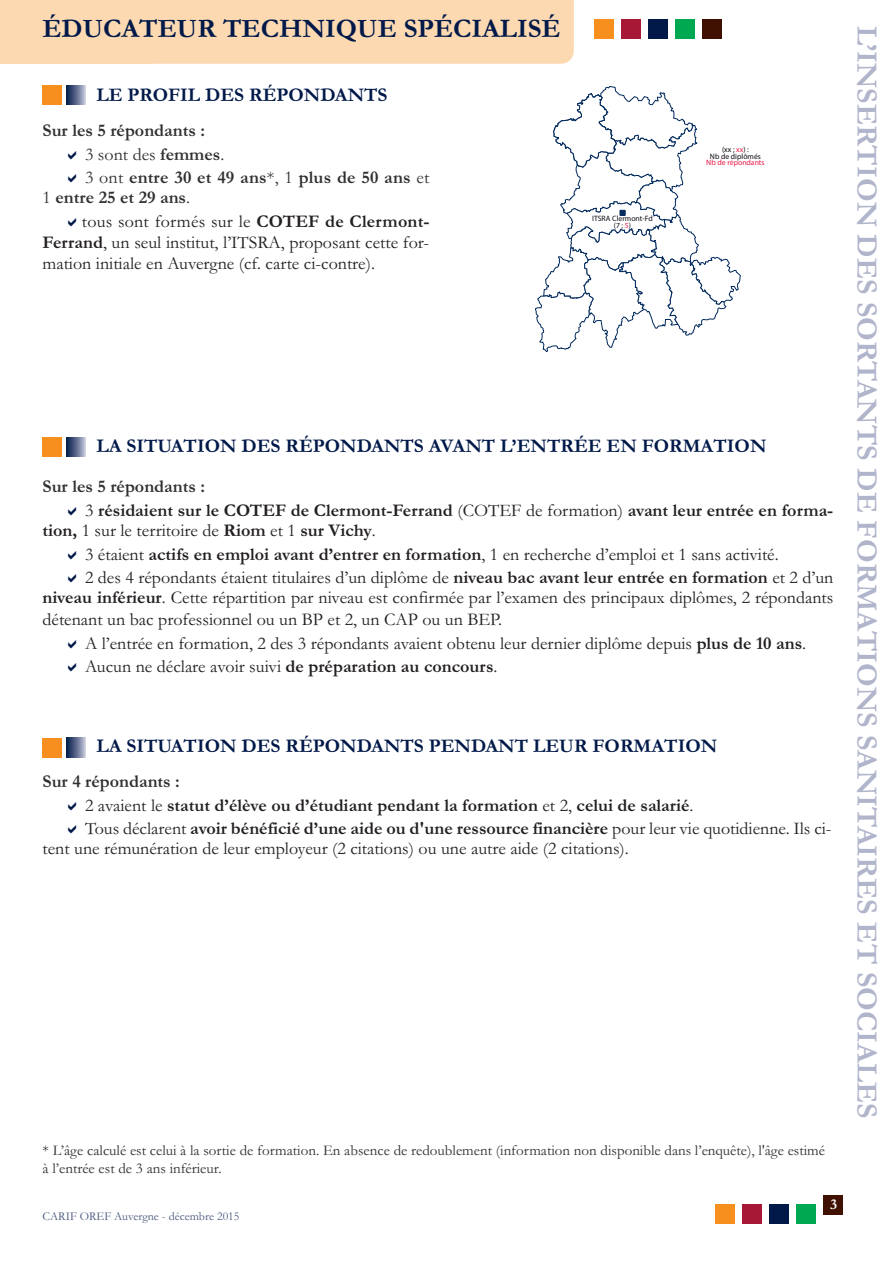
<style>
.page{position:relative;width:893px;height:1263px;background:#fff}
.page>*{position:absolute;margin:0;border:0;box-sizing:border-box;transform-origin:0 0}
.t1{font:700 30px "Garamond";color:#b1b5cb}
.t2{font:700 27px "Garamond";color:#001949}
.t3{font:700 19.5px "Garamond";color:#001949}
.t4{font:18px/21.6px "Garamond";color:#231f20}
.t5{font:700 18px/23.5px "Garamond";color:#231f20}
.t6{font:700 18px/23.5px "Garamond";letter-spacing:.01em;color:#312f30}
.t7{font:15px/18px "Garamond";color:#312f30}
.t8{font:700 15px "Garamond";color:#fff}
.t9{font:12px "Garamond";color:#4b5980}
.t10{font:7.8px/6.1px "Myriad Pro";color:#0d0b14;text-align:center}
.t11{font:7.8px "Myriad Pro";color:#e91947}
.s1{font-weight:400}
.s2{color:#312f30}
.s3{font-weight:700;color:#312f30}
.s4{font-weight:700}
.s5{color:#e91947}
.s6{color:#000001}
.s7{color:#231f20}
</style>
<div class="page">
<div style="left:154px;top:0;width:420px;height:64px;background:#fdd9b2"></div>
<div style="left:0;top:0;width:154px;height:64px;background:#fdd9b2"></div>
<div style="left:715px;top:1204px;width:19px;height:19px;background:#f68f1e"></div>
<div style="left:742px;top:1204px;width:19px;height:19px;background:#a61836"></div>
<div style="left:769px;top:1204px;width:19px;height:19px;background:#001949"></div>
<div style="left:796px;top:1204px;width:19px;height:19px;background:#00a851"></div>
<div style="left:823px;top:1195px;width:19px;height:19px;background:#401000"></div>
<div style="left:43px;top:85px;width:19px;height:19px;background:#f68f1e"></div>
<div style="left:66px;top:85px;width:20px;height:19px;background:linear-gradient(to right,#001444,#bbbdd2)"></div>
<div style="left:594px;top:20px;width:19px;height:19px;background:#f68f1e"></div>
<div style="left:621px;top:20px;width:19px;height:19px;background:#a61836"></div>
<div style="left:648px;top:20px;width:19px;height:19px;background:#001949"></div>
<div style="left:675px;top:20px;width:19px;height:19px;background:#00a851"></div>
<div style="left:702px;top:20px;width:20px;height:19px;background:#401000"></div>
<svg style="left:535px;top:86px;width:206px;height:266px"></svg>
<div style="left:43px;top:437px;width:19px;height:19px;background:#f68f1e"></div>
<div style="left:66px;top:437px;width:20px;height:19px;background:linear-gradient(to right,#001444,#bbbdd2)"></div>
<div style="left:43px;top:738px;width:19px;height:19px;background:#f68f1e"></div>
<div style="left:66px;top:738px;width:20px;height:19px;background:linear-gradient(to right,#001444,#bbbdd2)"></div>
<h2 class="t2" style="left:43px;top:12px;width:520px">ÉDUCATEUR TECHNIQUE SPÉCIALISÉ</h2>
<p class="t3" style="left:97px;top:83px;width:292px">LE PROFIL DES RÉPONDANTS</p>
<p class="t6" style="left:85px;top:118px;width:346px;text-indent:-43px">Sur les 5 répondants :<br><span class="s1">3 sont des</span> femmes<span class="s1">.<br>3 ont</span> entre 30 et 49 ans<span class="s1">*, 1</span> plus de 50 ans <span class="s1">et</span></p>
<p class="t4" style="left:82px;top:185px;width:349px;line-height:24.3px;text-indent:-39px"><span class="s2">1</span> <span class="s3">entre 25 et 29 ans</span><span class="s2">.<br></span>tous sont formés sur le <span class="s4">COTEF de Clermont-</span></p>
<p class="t4" style="left:43px;top:231px;width:388px"><span class="s4">Ferrand</span>, un seul institut, l’ITSRA, proposant cette for&shy;mation initiale en Auvergne (cf. carte ci-contre).</p>
<p class="t10" style="left:592px;top:216px;width:62px">ITSRA Clermont-Fd (7;<span class="s5">5</span>)</p>
<p class="t10" style="left:710px;top:147px;width:53px"><span class="s6">(xx ;</span> <span class="s5">xx</span><span class="s6">) :<br></span>Nb de diplômés</p>
<p class="t11" style="left:706px;top:159px;width:60px">Nb de répondants</p>
<p class="t3" style="left:97px;top:433px;width:671px">LA SITUATION DES RÉPONDANTS AVANT L’ENTRÉE EN FORMATION</p>
<p class="t5" style="left:85px;top:473px;width:750px;line-height:24.3px;text-indent:-43px"><span class="s2">Sur les 5 répondants :<br></span><span class="s1">3</span> résidaient sur le COTEF de Clermont-Ferrand <span class="s1">(COTEF de formation)</span> avant leur entrée en forma-</p>
<p class="t4" style="left:85px;top:518px;width:750px;line-height:23.5px;text-indent:-43px"><span class="s4">tion,</span> 1 sur le territoire de <span class="s4">Riom</span> et 1 <span class="s4">sur Vichy</span>.<br>3 étaient <span class="s4">actifs en emploi avant d’entrer en formation</span>, 1 en recherche d’emploi et 1 sans activité.<br>2 des 4 répondants étaient titulaires d’un diplôme de <span class="s4">niveau bac avant leur entrée en formation</span> et 2 d’un</p>
<p class="t4" style="left:43px;top:586px;width:792px"><span class="s4">niveau inférieur</span>. Cette répartition par niveau est confirmée par l’examen des principaux diplômes, 2 répondants détenant un bac professionnel ou un BP et 2, un CAP ou un BEP.</p>
<p class="t4" style="left:85px;top:631px;width:723px;line-height:22.8px">A l’entrée en formation, 2 des 3 répondants avaient obtenu leur dernier diplôme depuis <span class="s4">plus de 10 ans</span>.<br>Aucun ne déclare avoir suivi <span class="s4">de préparation au concours</span>.</p>
<p class="t3" style="left:97px;top:734px;width:622px">LA SITUATION DES RÉPONDANTS PENDANT LEUR FORMATION</p>
<p class="t5" style="left:85px;top:769px;width:748px;text-indent:-43px"><span class="s2">Sur 4 répondants :<br></span><span class="s1">2 avaient le</span> statut d’élève ou d’étudiant pendant la formation <span class="s1">et 2,</span> celui de salarié<span class="s1">.<br>Tous déclarent</span> avoir bénéficié d’une aide ou d'une ressource financière <span class="s1">pour leur vie quotidienne. Ils ci-</span></p>
<p class="t4" style="left:43px;top:837px;width:588px">tent une rémunération de leur employeur (2 citations) ou une autre aide (2 citations).</p>
<p class="t7" style="left:43px;top:1141px;width:784px"><span class="s7">*</span> L’âge calculé est celui à la sortie de formation. En absence de redoublement (information non disponible dans l’enquête), l'âge estimé à l’entrée est de 3 ans inférieur.</p>
<p class="t9" style="left:43px;top:1208px;width:199px">CARIF OREF Auvergne - décembre 2015</p>
<p class="t8" style="left:830px;top:1195px;width:9px">3</p>
<h1 class="t1" style="left:885px;top:26px;width:1094px;rotate:90deg">L’INSERTION DES SORTANTS DE FORMATIONS SANITAIRES ET SOCIALES</h1>
</div>
